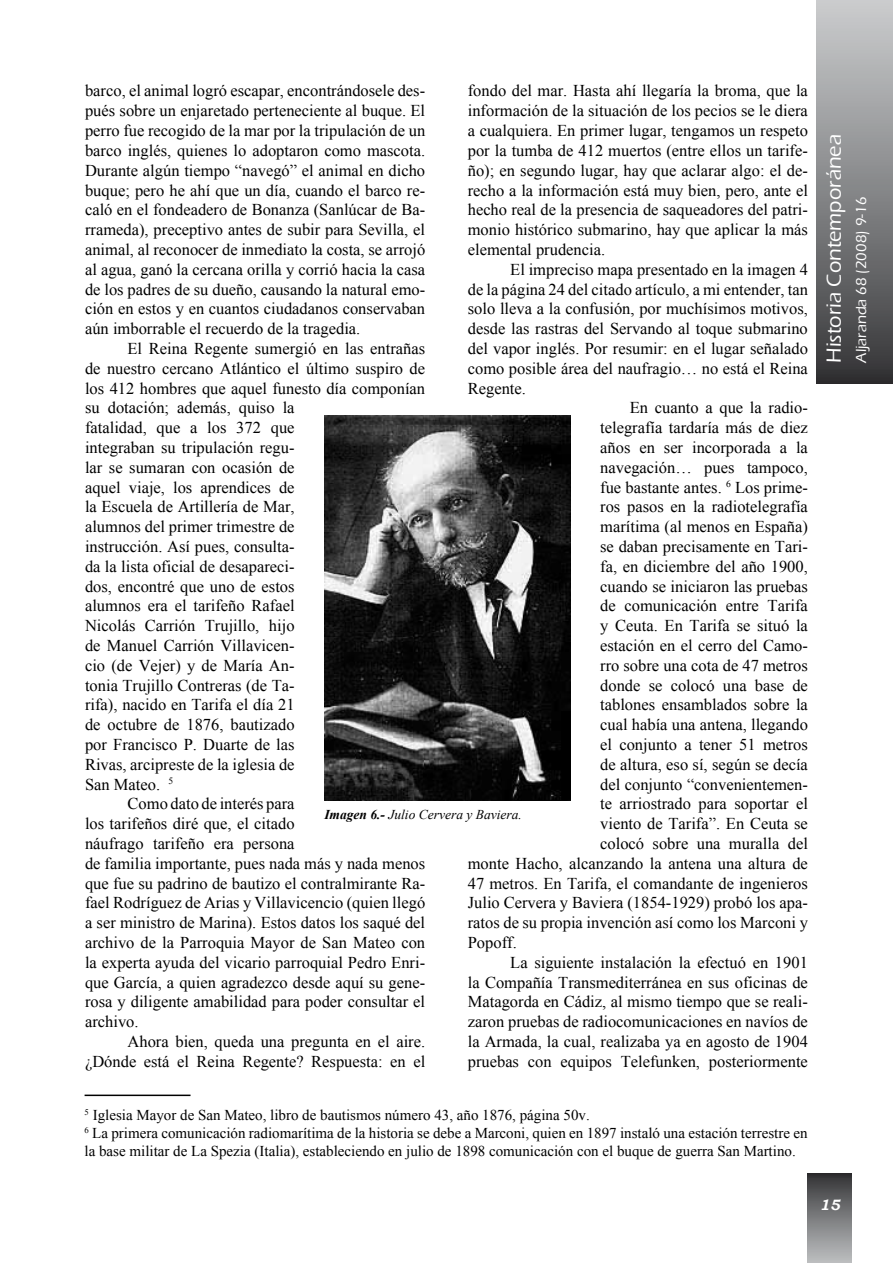
<style>
.page{position:relative;width:893px;height:1263px;background:#fff}
.page>*{position:absolute;margin:0;border:0;box-sizing:border-box;transform-origin:0 0}
.t1{font:500 21px "Eras ITC";color:#fff}
.t2{font:16.5px/19.8px "Times New Roman";color:#000;text-align:justify}
.t3{font:15px/18px "Times New Roman";color:#000}
.t4{font:500 15px "Eras ITC";color:#fff}
.t5{font:italic 700 15px "Bookman Old Style";color:#fff}
.t6{font:italic 13.5px "Times New Roman";color:#000}
.s1{font-weight:700}
</style>
<div class="page">
<div style="left:808px;top:1174px;width:43px;height:89px;background:linear-gradient(to bottom,#353538,#c0c2c3)"></div>
<div style="left:816px;top:0;width:77px;height:383px;background:linear-gradient(to bottom,#cfd1d2,#363639)"></div>
<img style="left:324px;top:416px;width:246px;height:385px">
<hr style="left:85px;top:1094px;width:106px;height:2px;background:#000">
<p class="t2" style="left:85px;top:81px;width:342px">barco, el animal logró escapar, encontrándosele des&shy;pués sobre un enjaretado perteneciente al buque. El perro fue recogido de la mar por la tripulación de un barco inglés, quienes lo adoptaron como mascota.<br>Durante algún tiempo “navegó” el animal en dicho buque; pero he ahí que un día, cuando el barco re&shy;caló en el fondeadero de Bonanza (Sanlúcar de Ba&shy;rrameda), preceptivo antes de subir para Sevilla, el animal, al reconocer de inmediato la costa, se arrojó al agua, ganó la cercana orilla y corrió hacia la casa de los padres de su dueño, causando la natural emo&shy;ción en estos y en cuantos ciudadanos conservaban aún imborrable el recuerdo de la tragedia.</p>
<p class="t2" style="left:128px;top:338px;width:299px">El Reina Regente sumergió en las entrañas</p>
<p class="t2" style="left:85px;top:358px;width:342px">de nuestro cercano Atlántico el último suspiro de</p>
<p class="t2" style="left:85px;top:378px;width:342px">los 412 hombres que aquel funesto día componían</p>
<p class="t2" style="left:85px;top:398px;width:211px">su dotación; además, quiso la</p>
<p class="t2" style="left:85px;top:417px;width:211px">fatalidad, que a los 372 que</p>
<p class="t2" style="left:85px;top:437px;width:211px">integraban su tripulación regu-</p>
<p class="t2" style="left:85px;top:457px;width:211px">lar se sumaran con ocasión de</p>
<p class="t2" style="left:85px;top:477px;width:211px">aquel viaje, los aprendices de</p>
<p class="t2" style="left:85px;top:497px;width:211px">la Escuela de Artillería de Mar,</p>
<p class="t2" style="left:85px;top:516px;width:211px">alumnos del primer trimestre de</p>
<p class="t2" style="left:85px;top:536px;width:211px">instrucción. Así pues, consulta-</p>
<p class="t2" style="left:85px;top:556px;width:211px">da la lista oficial de desapareci-</p>
<p class="t2" style="left:85px;top:576px;width:211px">dos, encontré que uno de estos</p>
<p class="t2" style="left:85px;top:596px;width:211px">alumnos era el tarifeño Rafael</p>
<p class="t2" style="left:85px;top:615px;width:211px">Nicolás Carrión Trujillo, hijo</p>
<p class="t2" style="left:85px;top:635px;width:211px">de Manuel Carrión Villavicen-</p>
<p class="t2" style="left:85px;top:655px;width:211px">cio (de Vejer) y de María An-</p>
<p class="t2" style="left:85px;top:675px;width:211px">tonia Trujillo Contreras (de Ta-</p>
<p class="t2" style="left:85px;top:695px;width:211px">rifa), nacido en Tarifa el día 21</p>
<p class="t2" style="left:85px;top:714px;width:211px">de octubre de 1876, bautizado</p>
<p class="t2" style="left:85px;top:734px;width:211px">por Francisco P. Duarte de las</p>
<p class="t2" style="left:85px;top:754px;width:211px">Rivas, arcipreste de la iglesia de</p>
<p class="t2" style="left:85px;top:774px;width:90px">San Mateo. <sup>5</sup></p>
<p class="t2" style="left:128px;top:794px;width:169px">Como dato de interés para</p>
<p class="t2" style="left:85px;top:813px;width:211px">los tarifeños diré que, el citado</p>
<p class="t2" style="left:85px;top:833px;width:211px">náufrago tarifeño era persona</p>
<p class="t2" style="left:85px;top:853px;width:342px">de familia importante, pues nada más y nada menos</p>
<p class="t2" style="left:85px;top:873px;width:342px">que fue su padrino de bautizo el contralmirante Ra-</p>
<p class="t2" style="left:85px;top:893px;width:342px">fael Rodríguez de Arias y Villavicencio (quien llegó</p>
<p class="t2" style="left:85px;top:912px;width:342px">a ser ministro de Marina). Estos datos los saqué del</p>
<p class="t2" style="left:85px;top:932px;width:342px">archivo de la Parroquia Mayor de San Mateo con</p>
<p class="t2" style="left:85px;top:952px;width:342px">la experta ayuda del vicario parroquial Pedro Enri-</p>
<p class="t2" style="left:85px;top:972px;width:342px">que García, a quien agradezco desde aquí su gene-</p>
<p class="t2" style="left:85px;top:992px;width:342px">rosa y diligente amabilidad para poder consultar el</p>
<p class="t2" style="left:85px;top:1011px;width:55px">archivo.</p>
<p class="t2" style="left:128px;top:1031px;width:299px">Ahora bien, queda una pregunta en el aire.</p>
<p class="t2" style="left:85px;top:1051px;width:342px">¿Dónde está el Reina Regente? Respuesta: en el</p>
<p class="t2" style="left:468px;top:81px;width:342px">fondo del mar. Hasta ahí llegaría la broma, que la información de la situación de los pecios se le diera a cualquiera. En primer lugar, tengamos un respeto por la tumba de 412 muertos (entre ellos un tarife&shy;ño); en segundo lugar, hay que aclarar algo: el de&shy;recho a la información está muy bien, pero, ante el hecho real de la presencia de saqueadores del patri&shy;monio histórico submarino, hay que aplicar la más elemental prudencia.</p>
<p class="t2" style="left:510px;top:259px;width:299px">El impreciso mapa presentado en la imagen 4</p>
<p class="t2" style="left:468px;top:279px;width:342px">de la página 24 del citado artículo, a mi entender, tan</p>
<p class="t2" style="left:468px;top:299px;width:342px">solo lleva a la confusión, por muchísimos motivos,</p>
<p class="t2" style="left:468px;top:318px;width:342px">desde las rastras del Servando al toque submarino</p>
<p class="t2" style="left:468px;top:338px;width:342px">del vapor inglés. Por resumir: en el lugar señalado</p>
<p class="t2" style="left:468px;top:358px;width:342px">como posible área del naufragio… no está el Reina</p>
<p class="t2" style="left:468px;top:378px;width:60px">Regente.</p>
<p class="t2" style="left:630px;top:398px;width:180px">En cuanto a que la radio-</p>
<p class="t2" style="left:600px;top:417px;width:209px">telegrafía tardaría más de diez</p>
<p class="t2" style="left:600px;top:437px;width:209px">años en ser incorporada a la</p>
<p class="t2" style="left:600px;top:457px;width:209px">navegación… pues tampoco,</p>
<p class="t2" style="left:600px;top:477px;width:209px">fue bastante antes. <sup>6</sup> Los prime-</p>
<p class="t2" style="left:600px;top:497px;width:209px">ros pasos en la radiotelegrafía</p>
<p class="t2" style="left:600px;top:516px;width:209px">marítima (al menos en España)</p>
<p class="t2" style="left:600px;top:536px;width:209px">se daban precisamente en Tari-</p>
<p class="t2" style="left:600px;top:556px;width:209px">fa, en diciembre del año 1900,</p>
<p class="t2" style="left:600px;top:576px;width:209px">cuando se iniciaron las pruebas</p>
<p class="t2" style="left:600px;top:596px;width:209px">de comunicación entre Tarifa</p>
<p class="t2" style="left:600px;top:615px;width:209px">y Ceuta. En Tarifa se situó la</p>
<p class="t2" style="left:600px;top:635px;width:209px">estación en el cerro del Camo-</p>
<p class="t2" style="left:600px;top:655px;width:209px">rro sobre una cota de 47 metros</p>
<p class="t2" style="left:600px;top:675px;width:209px">donde se colocó una base de</p>
<p class="t2" style="left:600px;top:695px;width:209px">tablones ensamblados sobre la</p>
<p class="t2" style="left:600px;top:714px;width:209px">cual había una antena, llegando</p>
<p class="t2" style="left:600px;top:734px;width:209px">el conjunto a tener 51 metros</p>
<p class="t2" style="left:600px;top:754px;width:209px">de altura, eso sí, según se decía</p>
<p class="t2" style="left:600px;top:774px;width:209px">del conjunto “convenientemen-</p>
<p class="t2" style="left:600px;top:794px;width:209px">te arriostrado para soportar el</p>
<p class="t2" style="left:600px;top:813px;width:209px">viento de Tarifa”. En Ceuta se</p>
<p class="t2" style="left:600px;top:833px;width:209px">colocó sobre una muralla del</p>
<p class="t2" style="left:468px;top:853px;width:342px">monte Hacho, alcanzando la antena una altura de</p>
<p class="t2" style="left:468px;top:873px;width:342px">47 metros. En Tarifa, el comandante de ingenieros</p>
<p class="t2" style="left:468px;top:893px;width:342px">Julio Cervera y Baviera (1854-1929) probó los apa-</p>
<p class="t2" style="left:468px;top:912px;width:342px">ratos de su propia invención así como los Marconi y</p>
<p class="t2" style="left:468px;top:932px;width:51px">Popoff.</p>
<p class="t2" style="left:510px;top:952px;width:299px">La siguiente instalación la efectuó en 1901</p>
<p class="t2" style="left:468px;top:972px;width:342px">la Compañía Transmediterránea en sus oficinas de</p>
<p class="t2" style="left:468px;top:992px;width:342px">Matagorda en Cádiz, al mismo tiempo que se reali-</p>
<p class="t2" style="left:468px;top:1011px;width:342px">zaron pruebas de radiocomunicaciones en navíos de</p>
<p class="t2" style="left:468px;top:1031px;width:342px">la Armada, la cual, realizaba ya en agosto de 1904</p>
<p class="t2" style="left:468px;top:1051px;width:342px">pruebas con equipos Telefunken, posteriormente</p>
<p class="t6" style="left:324px;top:806px;width:199px"><span class="s1">Imagen 6.-</span> Julio Cervera y Baviera.</p>
<p class="t3" style="left:85px;top:1106px;width:724px"><sup>5</sup> Iglesia Mayor de San Mateo, libro de bautismos número 43, año 1876, página 50v.<br><sup>6</sup> La primera comunicación radiomarítima de la historia se debe a Marconi, quien en 1897 instaló una estación terrestre en la base militar de La Spezia (Italia), estableciendo en julio de 1898 comunicación con el buque de guerra San Martino.</p>
<p class="t1" style="left:822px;top:363px;width:230px;rotate:-90deg">Historia Contemporánea</p>
<p class="t4" style="left:853px;top:363px;width:167px;rotate:-90deg">Aljaranda 68 (2008) 9-16</p>
<p class="t5" style="left:820px;top:1194px;width:22px">15</p>
</div>
